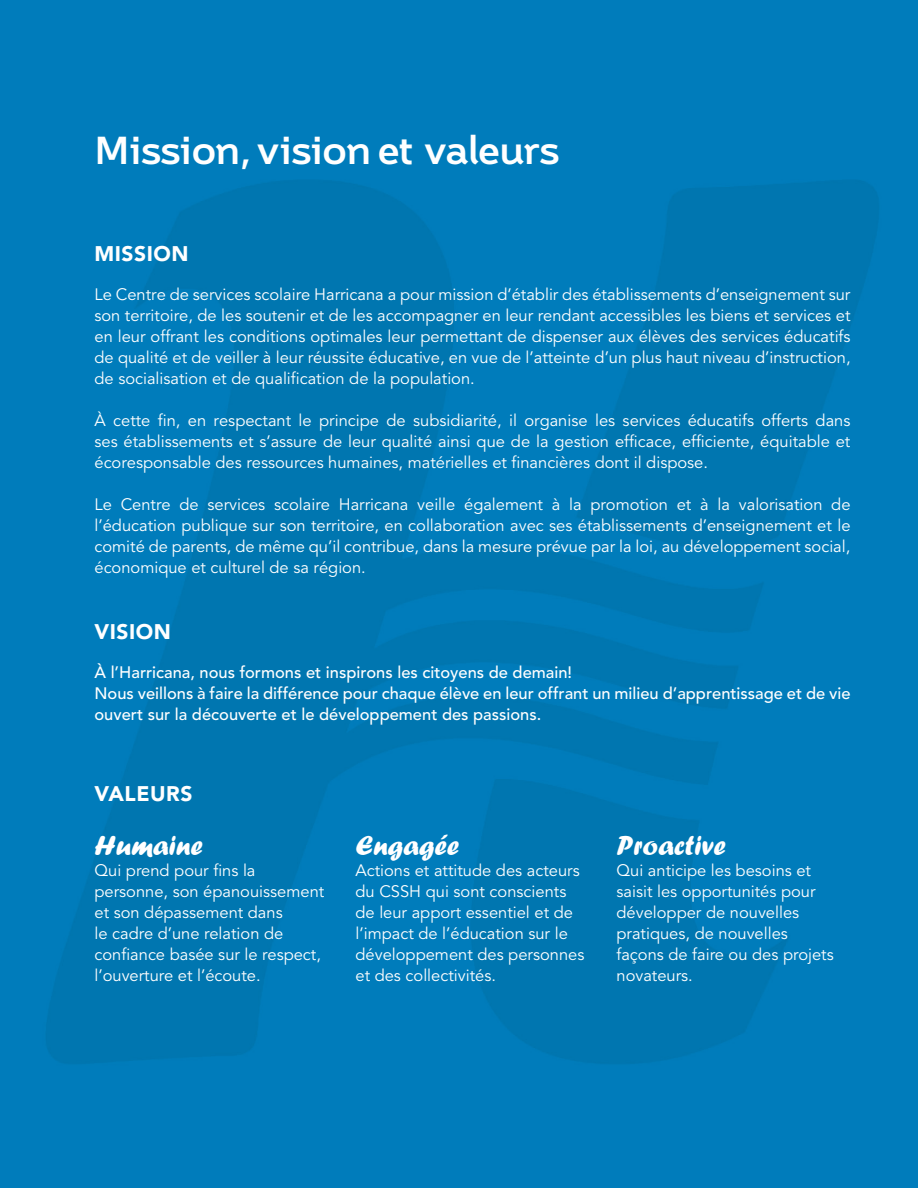
<style>
.page{position:relative;width:918px;height:1188px;background:#fff}
.page>*{position:absolute;margin:0;border:0;box-sizing:border-box;transform-origin:0 0}
.t1{font:700 39px "Brisko Sans";letter-spacing:-.015em;color:#fff}
.t2{font:28.5px "Forte";color:#fff}
.t3{font:900 21px "Avenir LT Std";letter-spacing:.025em;color:#fff}
.t4{font:16.5px/21px "Avenir LT Std";color:#fff}
.t5{font:500 16.5px/21px "Avenir LT Std";color:#fff}
</style>
<div class="page">
<img style="left:0;top:0;width:918px;height:1188px">
<h1 class="t1" style="left:94px;top:126px;width:466px">Mission, vision et valeurs</h1>
<p class="t3" style="left:94px;top:241px;width:96px">MISSION</p>
<p class="t4" style="left:94px;top:284px;width:758px;text-align:justify">Le Centre de services scolaire Harricana a pour mission d’établir des établissements d’enseignement sur son territoire, de les soutenir et de les accompagner en leur rendant accessibles les biens et services et en leur offrant les conditions optimales leur permettant de dispenser aux élèves des services éducatifs de qualité et de veiller à leur réussite éducative, en vue de l’atteinte d’un plus haut niveau d’instruction, de socialisation et de qualification de la population.</p>
<p class="t4" style="left:94px;top:410px;width:757px;text-align:justify">À cette fin, en respectant le principe de subsidiarité, il organise les services éducatifs offerts dans ses établissements et s’assure de leur qualité ainsi que de la gestion efficace, efficiente, équitable et écoresponsable des ressources humaines, matérielles et financières dont il dispose.</p>
<p class="t4" style="left:94px;top:494px;width:758px;text-align:justify">Le Centre de services scolaire Harricana veille également à la promotion et à la valorisation de l’éducation publique sur son territoire, en collaboration avec ses établissements d’enseignement et le comité de parents, de même qu’il contribue, dans la mesure prévue par la loi, au développement social, économique et culturel de sa région.</p>
<p class="t3" style="left:94px;top:619px;width:78px">VISION</p>
<p class="t5" style="left:94px;top:662px;width:758px">À l’Harricana, nous formons et inspirons les citoyens de demain!<br>Nous veillons à faire la différence pour chaque élève en leur offrant un milieu d’apprentissage et de vie ouvert sur la découverte et le développement des passions.</p>
<p class="t3" style="left:94px;top:781px;width:99px">VALEURS</p>
<h2 class="t2" style="left:94px;top:829px;width:110px">Humaine</h2>
<p class="t4" style="left:94px;top:860px;width:231px">Qui prend pour fins la personne, son épanouissement et son dépassement dans<br>le cadre d’une relation de confiance basée sur le respect, l’ouverture et l’écoute.</p>
<h2 class="t2" style="left:356px;top:829px;width:105px">Engagée</h2>
<p class="t4" style="left:356px;top:860px;width:230px">Actions et attitude des acteurs du CSSH qui sont conscients de leur apport essentiel et de l’impact de l’éducation sur le développement des personnes et des collectivités.</p>
<h2 class="t2" style="left:616px;top:829px;width:111px">Proactive</h2>
<p class="t4" style="left:616px;top:860px;width:219px">Qui anticipe les besoins et saisit les opportunités pour développer de nouvelles pratiques, de nouvelles façons de faire ou des projets novateurs.</p>
</div>
